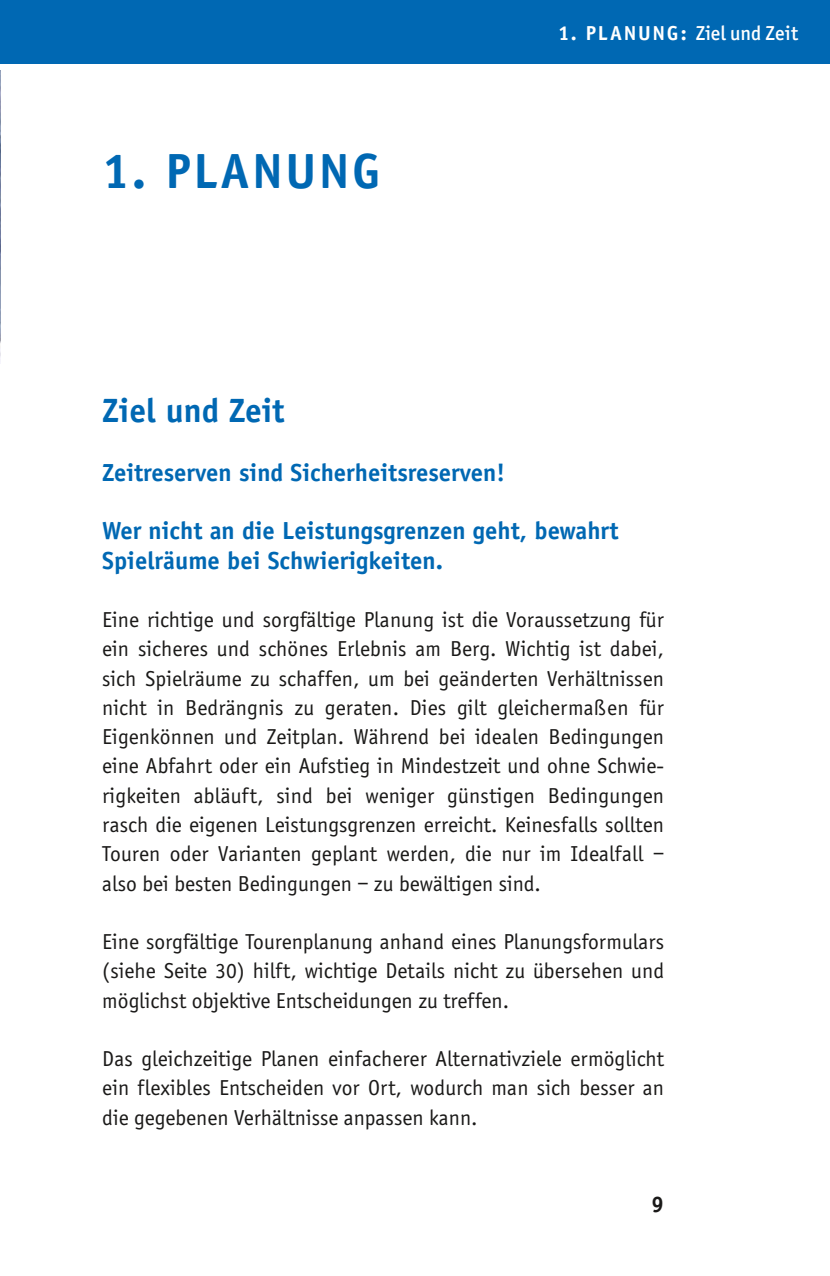
<style>
.page{position:relative;width:830px;height:1276px;background:#fff}
.page>*{position:absolute;margin:0;border:0;box-sizing:border-box;transform-origin:0 0}
.t1{font:700 49.5px "Officina Sans";letter-spacing:.05em;color:#0068b3}
.t2{font:700 33.75px "Officina Sans";color:#0068b3}
.t3{font:700 24.75px/29.2px "Officina Sans";color:#0068b3}
.t4{font:700 22.5px "Officina Sans";color:#1a1918}
.t5{font:22.28px/29.2px "Officina Sans";color:#1a1918;text-align:justify}
.t6{font:500 20.25px "Officina San ITC";letter-spacing:.01em;color:#fff}
.s1{font-family:"Officina Sans";font-weight:700}
</style>
<div class="page">
<div style="left:0;top:0;width:829px;height:64px;background:#0068b3"></div>
<img style="left:0;top:70px;width:1px;height:292px">
<h1 class="t1" style="left:102px;top:141px;width:279px">1. Planung</h1>
<p class="t6" style="left:558px;top:21px;width:241px"><span class="s1">1. Planung:</span> Ziel und Zeit</p>
<h2 class="t2" style="left:102px;top:390px;width:184px">Ziel und Zeit</h2>
<p class="t3" style="left:102px;top:457px;width:404px">Zeitreserven sind Sicherheitsreserven!</p>
<p class="t3" style="left:102px;top:516px;width:517px">Wer nicht an die Leistungsgrenzen geht, bewahrt<br>Spielräume bei Schwierigkeiten.</p>
<p class="t5" style="left:102px;top:605px;width:563px">Eine richtige und sorgfältige Planung ist die Voraussetzung für ein sicheres und schönes Erlebnis am Berg. Wichtig ist dabei, sich Spielräume zu schaffen, um bei geänderten Verhältnissen nicht in Bedrängnis zu geraten. Dies gilt gleichermaßen für Eigenkönnen und Zeitplan. Während bei idealen Bedingungen eine Abfahrt oder ein Aufstieg in Mindestzeit und ohne Schwie&shy;rigkeiten abläuft, sind bei weniger günstigen Bedingungen rasch die eigenen Leistungsgrenzen erreicht. Keinesfalls sollten Touren oder Varianten geplant werden, die nur im Idealfall – also bei besten Bedingungen – zu bewältigen sind.</p>
<p class="t5" style="left:102px;top:927px;width:563px">Eine sorgfältige Tourenplanung anhand eines Planungsformulars (siehe Seite 30) hilft, wichtige Details nicht zu übersehen und möglichst objektive Entscheidungen zu treffen.</p>
<p class="t5" style="left:102px;top:1044px;width:563px">Das gleichzeitige Planen einfacherer Alternativziele ermöglicht ein flexibles Entscheiden vor Ort, wodurch man sich besser an die gegebenen Verhältnisse anpassen kann.</p>
<p class="t4" style="left:651px;top:1190px;width:14px">9</p>
</div>
